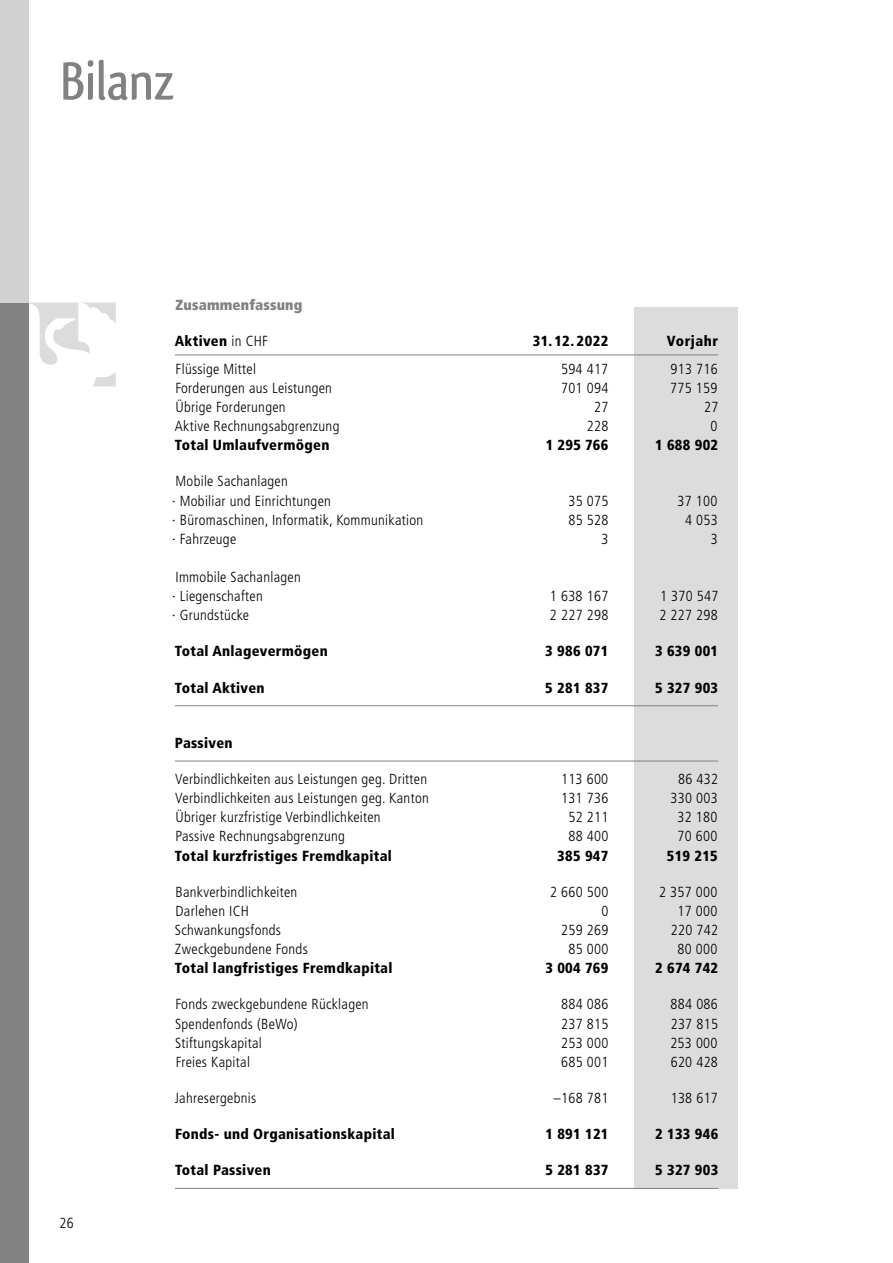
<style>
.page{position:relative;width:893px;height:1263px;background:#fff}
.page>*{position:absolute;margin:0;border:0;box-sizing:border-box;transform-origin:0 0}
.t1{font:500 56.25px "Qlassik";letter-spacing:-.005em;color:#818181}
.t2{font:300 condensed 14.55px/19.2px "Frutiger LT Std";letter-spacing:.02em;color:#000}
.t3{font:900 condensed 14.55px "Frutiger LT Std";letter-spacing:.02em;color:#000}
.t4{font:900 condensed 14.55px "Frutiger LT Std";letter-spacing:.01em;color:#818181}
.s1{font-weight:300}
</style>
<div class="page">
<div style="left:0;top:302px;width:29px;height:961px;background:#818181"></div>
<div style="left:0;top:0;width:29px;height:302px;background:#d1d1d1"></div>
<svg style="left:29px;top:302px;width:87px;height:63px"></svg>
<svg style="left:93px;top:372px;width:23px;height:14px"></svg>
<div style="left:634px;top:307px;width:104px;height:881px;background:#dcdcdc"></div>
<hr style="left:175px;top:355px;width:543px;height:1px;background:#818181">
<hr style="left:175px;top:705px;width:543px;height:1px;background:#818181">
<hr style="left:175px;top:761px;width:543px;height:1px;background:#818181">
<hr style="left:175px;top:1188px;width:543px;height:1px;background:#818181">
<h1 class="t1" style="left:60px;top:48px;width:115px">Bilanz</h1>
<p class="t4" style="left:176px;top:296px;width:128px">Zusammenfassung</p>
<p class="t3" style="left:175px;top:332px;width:95px">Aktiven <span class="s1">in CHF</span></p>
<p class="t3" style="left:533px;top:332px;width:77px">31. 12. 2022</p>
<p class="t3" style="left:667px;top:332px;width:53px">Vorjahr</p>
<p class="t2" style="left:175px;top:359px;width:82px">Flüssige Mittel</p>
<p class="t2" style="left:561px;top:359px;width:49px">594 417</p>
<p class="t2" style="left:670px;top:359px;width:49px">913 716</p>
<p class="t2" style="left:176px;top:378px;width:158px">Forderungen aus Leistungen</p>
<p class="t2" style="left:561px;top:378px;width:49px">701 094</p>
<p class="t2" style="left:670px;top:378px;width:49px">775 159</p>
<p class="t2" style="left:176px;top:397px;width:112px">Übrige Forderungen</p>
<p class="t2" style="left:594px;top:397px;width:16px">27</p>
<p class="t2" style="left:704px;top:397px;width:16px">27</p>
<p class="t2" style="left:175px;top:417px;width:166px">Aktive Rechnungsabgrenzung</p>
<p class="t2" style="left:587px;top:417px;width:23px">228</p>
<p class="t2" style="left:710px;top:417px;width:9px">0</p>
<p class="t3" style="left:175px;top:436px;width:156px">Total Umlaufvermögen</p>
<p class="t3" style="left:546px;top:436px;width:64px">1 295 766</p>
<p class="t3" style="left:655px;top:436px;width:65px">1 688 902</p>
<p class="t2" style="left:172px;top:472px;width:160px">Mobile Sachanlagen<br>∙ Mobiliar und Einrichtungen</p>
<p class="t2" style="left:568px;top:491px;width:41px">35 075</p>
<p class="t2" style="left:677px;top:491px;width:41px">37 100</p>
<p class="t2" style="left:172px;top:510px;width:252px">∙ Büromaschinen, Informatik, Kommunikation</p>
<p class="t2" style="left:568px;top:510px;width:41px">85 528</p>
<p class="t2" style="left:685px;top:510px;width:34px">4 053</p>
<p class="t2" style="left:172px;top:529px;width:65px">∙ Fahrzeuge</p>
<p class="t2" style="left:601px;top:529px;width:9px">3</p>
<p class="t2" style="left:711px;top:529px;width:9px">3</p>
<p class="t2" style="left:172px;top:568px;width:130px">Immobile Sachanlagen ∙ Liegenschaften</p>
<p class="t2" style="left:550px;top:587px;width:60px">1 638 167</p>
<p class="t2" style="left:660px;top:587px;width:60px">1 370 547</p>
<p class="t2" style="left:172px;top:606px;width:78px">∙ Grundstücke</p>
<p class="t2" style="left:550px;top:606px;width:60px">2 227 298</p>
<p class="t2" style="left:659px;top:606px;width:60px">2 227 298</p>
<p class="t3" style="left:175px;top:643px;width:154px">Total Anlagevermögen</p>
<p class="t3" style="left:545px;top:643px;width:65px">3 986 071</p>
<p class="t3" style="left:655px;top:643px;width:65px">3 639 001</p>
<p class="t3" style="left:175px;top:679px;width:91px">Total Aktiven</p>
<p class="t3" style="left:545px;top:679px;width:65px">5 281 837</p>
<p class="t3" style="left:655px;top:679px;width:65px">5 327 903</p>
<p class="t2" style="left:60px;top:1214px;width:16px">26</p>
<p class="t3" style="left:175px;top:734px;width:59px">Passiven</p>
<p class="t2" style="left:175px;top:770px;width:254px">Verbindlichkeiten aus Leistungen geg. Dritten</p>
<p class="t2" style="left:561px;top:770px;width:49px">113 600</p>
<p class="t2" style="left:678px;top:770px;width:41px">86 432</p>
<p class="t2" style="left:175px;top:789px;width:255px">Verbindlichkeiten aus Leistungen geg. Kanton</p>
<p class="t2" style="left:561px;top:789px;width:49px">131 736</p>
<p class="t2" style="left:671px;top:789px;width:49px">330 003</p>
<p class="t2" style="left:176px;top:808px;width:207px">Übriger kurzfristige Verbindlichkeiten</p>
<p class="t2" style="left:568px;top:808px;width:41px">52 211</p>
<p class="t2" style="left:677px;top:808px;width:41px">32 180</p>
<p class="t2" style="left:176px;top:827px;width:171px">Passive Rechnungsabgrenzung</p>
<p class="t2" style="left:568px;top:827px;width:41px">88 400</p>
<p class="t2" style="left:677px;top:827px;width:41px">70 600</p>
<p class="t3" style="left:175px;top:847px;width:218px">Total kurzfristiges Fremdkapital</p>
<p class="t3" style="left:557px;top:847px;width:53px">385 947</p>
<p class="t3" style="left:667px;top:847px;width:53px">519 215</p>
<p class="t2" style="left:176px;top:882px;width:123px">Bankverbindlichkeiten</p>
<p class="t2" style="left:550px;top:882px;width:60px">2 660 500</p>
<p class="t2" style="left:659px;top:882px;width:60px">2 357 000</p>
<p class="t2" style="left:176px;top:901px;width:75px">Darlehen ICH</p>
<p class="t2" style="left:601px;top:901px;width:9px">0</p>
<p class="t2" style="left:677px;top:901px;width:41px">17 000</p>
<p class="t2" style="left:175px;top:920px;width:108px">Schwankungsfonds</p>
<p class="t2" style="left:561px;top:920px;width:49px">259 269</p>
<p class="t2" style="left:671px;top:920px;width:49px">220 742</p>
<p class="t2" style="left:175px;top:940px;width:134px">Zweckgebundene Fonds</p>
<p class="t2" style="left:568px;top:940px;width:41px">85 000</p>
<p class="t2" style="left:678px;top:940px;width:41px">80 000</p>
<p class="t3" style="left:175px;top:959px;width:219px">Total langfristiges Fremdkapital</p>
<p class="t3" style="left:545px;top:959px;width:65px">3 004 769</p>
<p class="t3" style="left:655px;top:959px;width:65px">2 674 742</p>
<p class="t2" style="left:176px;top:995px;width:195px">Fonds zweckgebundene Rücklagen</p>
<p class="t2" style="left:561px;top:995px;width:49px">884 086</p>
<p class="t2" style="left:671px;top:995px;width:49px">884 086</p>
<p class="t2" style="left:175px;top:1014px;width:124px">Spendenfonds (BeWo)</p>
<p class="t2" style="left:561px;top:1014px;width:49px">237 815</p>
<p class="t2" style="left:671px;top:1014px;width:49px">237 815</p>
<p class="t2" style="left:175px;top:1033px;width:88px">Stiftungskapital</p>
<p class="t2" style="left:561px;top:1033px;width:49px">253 000</p>
<p class="t2" style="left:670px;top:1033px;width:49px">253 000</p>
<p class="t2" style="left:176px;top:1052px;width:76px">Freies Kapital</p>
<p class="t2" style="left:561px;top:1052px;width:49px">685 001</p>
<p class="t2" style="left:671px;top:1052px;width:49px">620 428</p>
<p class="t2" style="left:175px;top:1088px;width:83px">Jahresergebnis</p>
<p class="t2" style="left:554px;top:1088px;width:56px">–168 781</p>
<p class="t2" style="left:671px;top:1088px;width:49px">138 617</p>
<p class="t3" style="left:175px;top:1125px;width:221px">Fonds- und Organisationskapital</p>
<p class="t3" style="left:545px;top:1125px;width:65px">1 891 121</p>
<p class="t3" style="left:655px;top:1125px;width:65px">2 133 946</p>
<p class="t3" style="left:175px;top:1161px;width:97px">Total Passiven</p>
<p class="t3" style="left:545px;top:1161px;width:65px">5 281 837</p>
<p class="t3" style="left:655px;top:1161px;width:65px">5 327 903</p>
</div>
